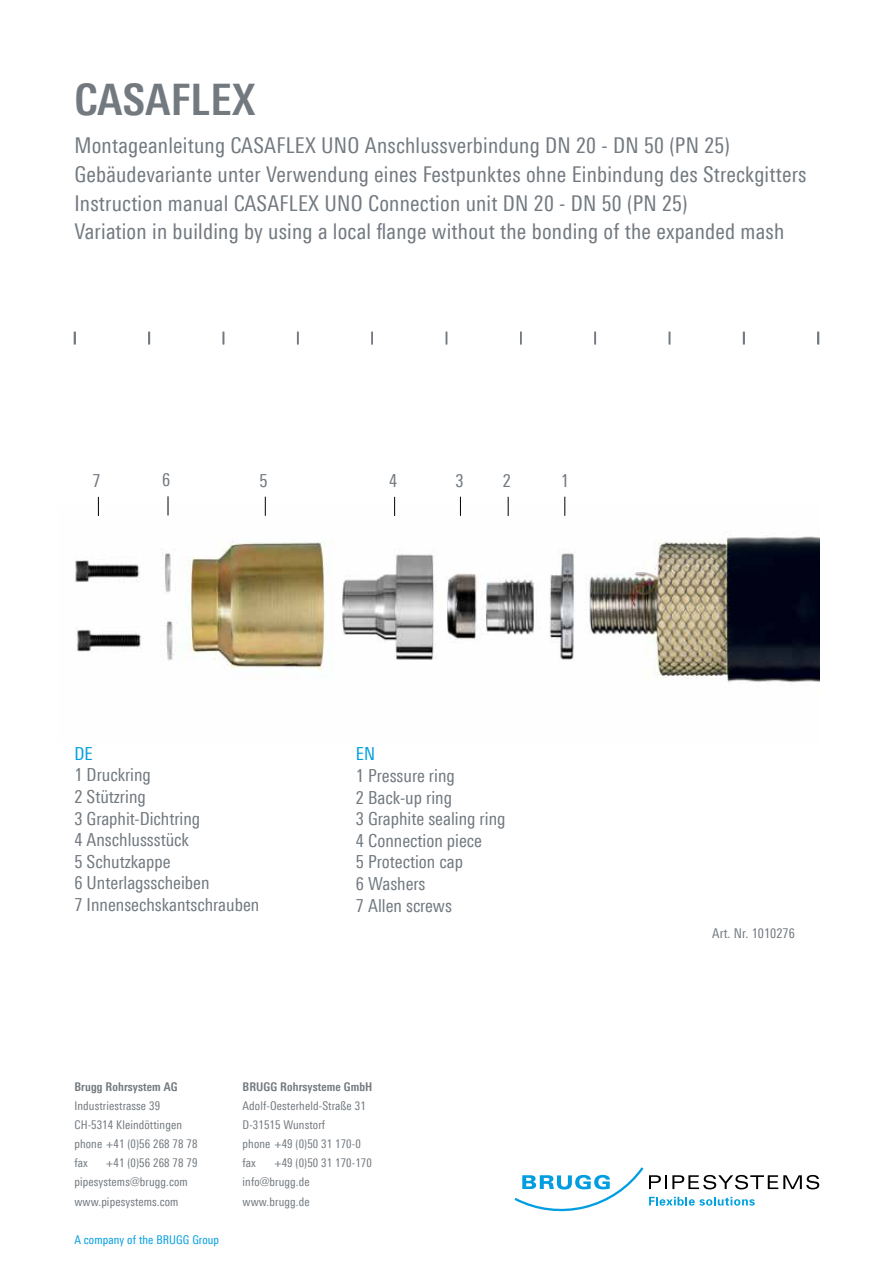
<style>
.page{position:relative;width:893px;height:1263px;background:#fff}
.page>*{position:absolute;margin:0;border:0;box-sizing:border-box;transform-origin:0 0}
.t1{font:700 43.5px "Linotype Univers 620 Cn";letter-spacing:.01em;color:#72797f}
.t2{font:21.75px/28.7px "Linotype Univers 420 Cn";letter-spacing:.01em;color:#72797f}
.t3{font:18px/21.6px "Linotype Univers 420 Cn";color:#72797f}
.t4{font:18px "Linotype Univers 420 Cn";color:#009ee0}
.t5{font:13.5px "Linotype Univers 420 Cn";letter-spacing:.005em;color:#72797f}
.t6{font:12px/19.2px "Linotype Univers 420 Cn";letter-spacing:.01em;color:#72797f}
.t7{font:700 12px "Linotype Univers 620 Cn";letter-spacing:.01em;color:#72797f}
.t8{font:12px "Linotype Univers 420 Cn";letter-spacing:.01em;color:#009ee0}
</style>
<div class="page">
<img style="left:75px;top:505px;width:744px;height:178px">
<svg style="left:817px;top:332px;width:2px;height:12px"></svg>
<svg style="left:74px;top:332px;width:2px;height:12px"></svg>
<svg style="left:148px;top:332px;width:2px;height:12px"></svg>
<svg style="left:222px;top:332px;width:2px;height:12px"></svg>
<svg style="left:297px;top:332px;width:2px;height:12px"></svg>
<svg style="left:446px;top:332px;width:1px;height:12px"></svg>
<svg style="left:594px;top:332px;width:2px;height:12px"></svg>
<svg style="left:668px;top:332px;width:2px;height:12px"></svg>
<svg style="left:743px;top:332px;width:2px;height:12px"></svg>
<svg style="left:371px;top:332px;width:2px;height:12px"></svg>
<svg style="left:520px;top:332px;width:2px;height:12px"></svg>
<svg style="left:514px;top:1167px;width:129px;height:44px"></svg>
<svg style="left:649px;top:1175px;width:170px;height:14px"></svg>
<svg style="left:649px;top:1197px;width:106px;height:9px"></svg>
<svg style="left:98px;top:497px;width:1px;height:19px"></svg>
<svg style="left:394px;top:497px;width:1px;height:19px"></svg>
<svg style="left:460px;top:497px;width:1px;height:19px"></svg>
<svg style="left:508px;top:497px;width:1px;height:19px"></svg>
<svg style="left:564px;top:497px;width:1px;height:19px"></svg>
<svg style="left:168px;top:496px;width:1px;height:19px"></svg>
<svg style="left:265px;top:497px;width:1px;height:19px"></svg>
<h1 class="t1" style="left:74px;top:73px;width:182px">CASAFLEX</h1>
<p class="t2" style="left:74px;top:131px;width:733px">Montageanleitung CASAFLEX UNO Anschlussverbindung DN 20 - DN 50 (PN 25)<br>Gebäudevariante unter Verwendung eines Festpunktes ohne Einbindung des Streckgitters Instruction manual CASAFLEX UNO Connection unit DN 20 - DN 50 (PN 25)<br>Variation in building by using a local flange without the bonding of the expanded mash</p>
<p class="t3" style="left:162px;top:469px;width:10px">6</p>
<p class="t3" style="left:259px;top:469px;width:10px">5</p>
<p class="t3" style="left:92px;top:470px;width:10px">7</p>
<p class="t3" style="left:389px;top:470px;width:10px">4</p>
<p class="t3" style="left:456px;top:469px;width:10px">3</p>
<p class="t3" style="left:503px;top:470px;width:10px">2</p>
<p class="t3" style="left:561px;top:469px;width:10px">1</p>
<p class="t4" style="left:74px;top:743px;width:20px">DE</p>
<p class="t3" style="left:74px;top:764px;width:186px">1 Druckring<br>2 Stützring<br>3 Graphit-Dichtring<br>4 Anschlussstück<br>5 Schutzkappe<br>6 Unterlagsscheiben<br>7 Innensechskantschrauben</p>
<p class="t4" style="left:356px;top:743px;width:21px">EN</p>
<p class="t3" style="left:356px;top:765px;width:151px">1 Pressure ring<br>2 Back-up ring<br>3 Graphite sealing ring<br>4 Connection piece<br>5 Protection cap<br>6 Washers<br>7 Allen screws</p>
<p class="t7" style="left:74px;top:1079px;width:104px">Brugg Rohrsystem AG</p>
<p class="t6" style="left:74px;top:1096px;width:125px">Industriestrasse 39<br>CH-5314 Kleindöttingen phone +41 (0)56 268 78 78 fax</p>
<p class="t6" style="left:74px;top:1153px;width:125px;text-indent:32px">+41 (0)56 268 78 79 pipesystems@brugg.com www.pipesystems.com</p>
<p class="t8" style="left:74px;top:1232px;width:146px">A company of the BRUGG Group</p>
<p class="t7" style="left:243px;top:1079px;width:131px">BRUGG Rohrsysteme GmbH</p>
<p class="t6" style="left:243px;top:1096px;width:125px">Adolf-Oesterheld-Straße 31<br>D-31515 Wunstorf<br>phone +49 (0)50 31 170-0 fax</p>
<p class="t6" style="left:243px;top:1153px;width:131px;text-indent:32px">+49 (0)50 31 170-170 info@brugg.de www.brugg.de</p>
<p class="t5" style="left:712px;top:925px;width:84px">Art. Nr. 1010276</p>
</div>
